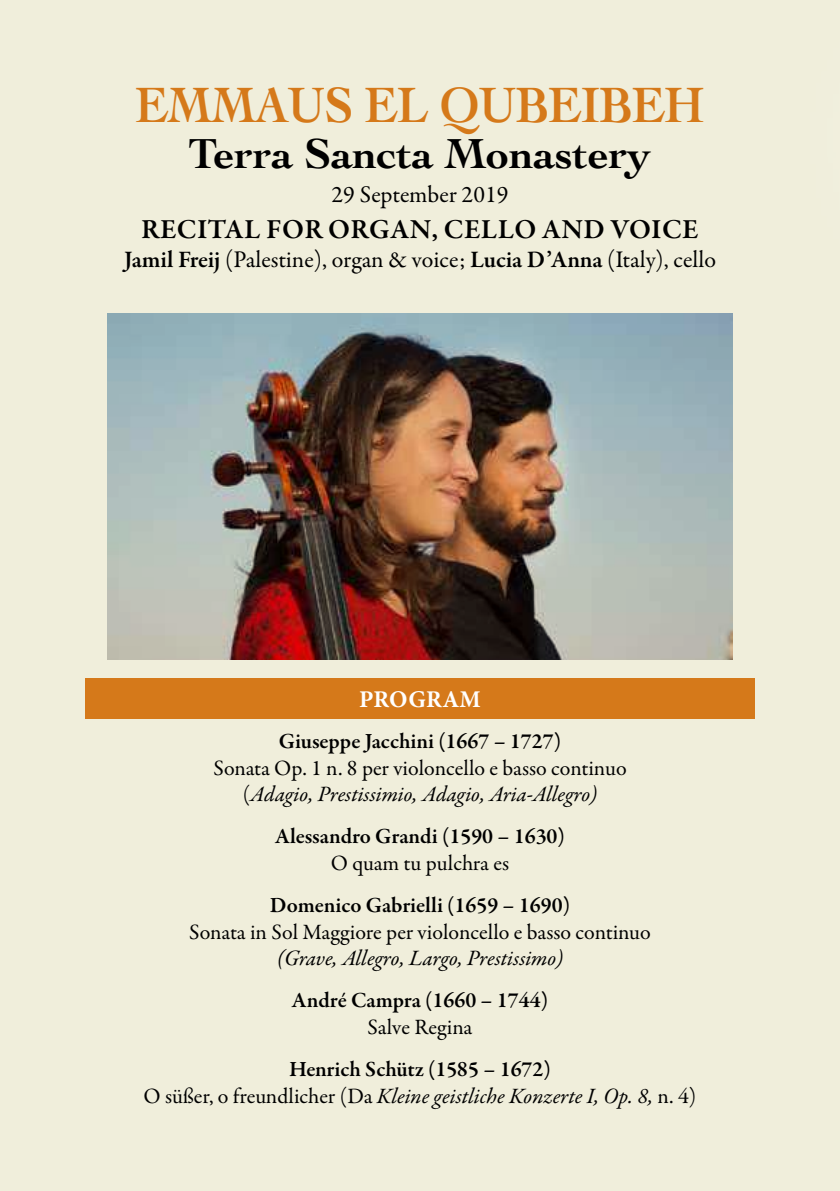
<style>
.page{position:relative;width:840px;height:1191px;background:#fff}
.page>*{position:absolute;margin:0;border:0;box-sizing:border-box;transform-origin:0 0}
.t1{font:700 52px "Cochin";letter-spacing:-.01em;color:#d5791a;scale:.9 1}
.t2{font:700 44px "Cochin";color:#000}
.t3{font:600 28px "Garamond Premr Pro";letter-spacing:.015em;color:#000}
.t4{font:24px "Garamond Premr Pro";color:#000}
.t5{font:700 24px "Minion Pro";color:#fff}
.t6{font:22px/26.4px "Garamond Premr Pro";color:#000;text-align:center}
.t7{font:italic 22px/26.4px "Garamond Premr Pro";letter-spacing:-.005em;color:#000;text-align:center}
.t8{font:600 22px "Garamond Premr Pro";color:#000}
.s1{font-weight:600}
.s2{font-style:italic}
.s3{font-weight:600;font-style:normal}
.s4{font-style:normal}
</style>
<div class="page">
<div style="left:0;top:0;width:839px;height:1191px;background:#f0eedb"></div>
<div style="left:85px;top:678px;width:669px;height:40px;background:#d5791a"></div>
<img style="left:107px;top:314px;width:625px;height:345px">
<h1 class="t1" style="left:135px;top:70px;width:633px">EMMAUS EL QUBEIBEH</h1>
<h2 class="t2" style="left:189px;top:124px;width:464px">Terra Sancta Monastery</h2>
<p class="t4" style="left:331px;top:180px;width:178px">29 September 2019</p>
<p class="t3" style="left:610px;top:212px;width:37px">Voice</p>
<p class="t3" style="left:141px;top:212px;width:37px">Recital</p>
<p class="t4" style="left:124px;top:245px;width:593px"><span class="s1">Jamil Freij</span> (Palestine ,) organ &amp; voice; <span class="s1">Lucia D’Anna</span> (Italy ,) cello</p>
<p class="t3" style="left:266px;top:212px;width:20px">for</p>
<p class="t3" style="left:328px;top:212px;width:84px">Organ</p>
<p class="t3" style="left:431px;top:212px;width:52px">,Cello</p>
<p class="t3" style="left:541px;top:212px;width:22px">and</p>
<p class="t5" style="left:359px;top:682px;width:34px">PROGRAM</p>
<p class="t8" style="left:279px;top:728px;width:283px">Giuseppe Jacchini )1667 – 1727(</p>
<p class="t6" style="left:213px;top:755px;width:414px">Sonata Op 8.n1. per violoncello e basso continuo (<span class="s2">Adagio, Prestissimio, Adagio, Aria-Allegro(</span></p>
<p class="t8" style="left:275px;top:823px;width:291px">Alessandro Grandi )1590 – 1630(</p>
<p class="t6" style="left:330px;top:850px;width:180px">O quam tu pulchra es</p>
<p class="t8" style="left:270px;top:892px;width:301px">Domenico Gabrielli )1659 – 1690(</p>
<p class="t6" style="left:189px;top:919px;width:463px">Sonata in Sol Maggiore per violoncello e basso continuo</p>
<p class="t7" style="left:276px;top:946px;width:288px">(Grave, Allegro, Largo, Prestissimo(</p>
<p class="t8" style="left:292px;top:987px;width:257px">André Campra )1660 – 1744(</p>
<p class="t6" style="left:367px;top:1014px;width:106px">Salve Regina</p>
<p class="t7" style="left:143px;top:1057px;width:554px"><span class="s3">Henrich Schütz )1585 – 1672(<br></span><span class="s4">O süßer o, freundlicher (Da</span> Kleine geistliche Konzerte , I O p . 8 , <span class="s4">(4.n</span></p>
</div>
